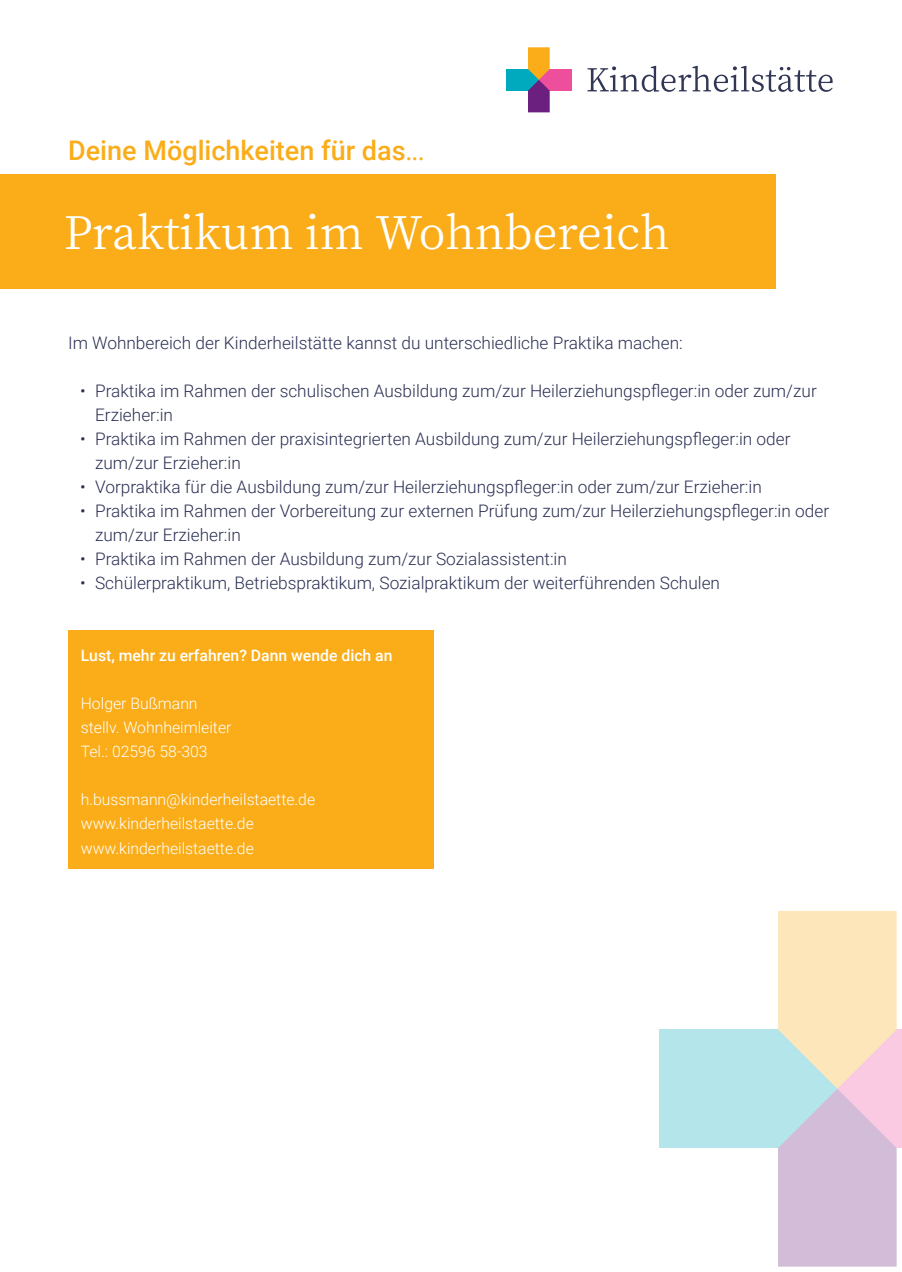
<style>
.page{position:relative;width:902px;height:1272px;background:#fff}
.page>*{position:absolute;margin:0;border:0;box-sizing:border-box;transform-origin:0 0}
.t1{font:45px "Noto Serif JP";color:#fff}
.t2{font:500 27px "Roboto";color:#faad19}
.t3{font:300 17.25px/24px "Roboto";color:#2a2f53}
.t4{font:300 15.75px/24px "Roboto";color:#fff}
.t5{font:500 15.75px "Roboto";color:#fff}
.s1{font-family:"Minion Pro";font-weight:400}
</style>
<div class="page">
<div style="left:0;top:174px;width:775px;height:114px;background:#faad19"></div>
<svg style="left:587px;top:66px;width:245px;height:26px"></svg>
<div style="left:539px;top:69px;width:32px;height:22px;background:#ee4f9d"></div>
<div style="left:506px;top:69px;width:33px;height:22px;background:#00aabe"></div>
<svg style="left:528px;top:47px;width:21px;height:65px"></svg>
<div style="left:837px;top:1029px;width:64px;height:119px;background:#f9cae1"></div>
<div style="left:659px;top:1029px;width:178px;height:119px;background:#b3e5eb"></div>
<svg style="left:778px;top:911px;width:118px;height:355px"></svg>
<div style="left:68px;top:629px;width:366px;height:239px;background:#faad19"></div>
<h2 class="t2" style="left:68px;top:132px;width:357px">Deine Möglichkeiten für das<span class="s1">...</span></h2>
<h1 class="t1" style="left:64px;top:207px;width:607px">Praktikum im Wohnbereich</h1>
<p class="t3" style="left:68px;top:330px;width:616px">Im Wohnbereich der Kinderheilstätte kannst du unterschiedliche Praktika machen:</p>
<p class="t3" style="left:95px;top:378px;width:723px;text-indent:-15px">• Praktika im Rahmen der schulischen Ausbildung zum/zur Heilerziehungspfleger:in oder zum/zur<br>Erzieher:in</p>
<p class="t3" style="left:95px;top:426px;width:696px;text-indent:-15px">• Praktika im Rahmen der praxisintegrierten Ausbildung zum/zur Heilerziehungspfleger:in oder zum/zur Erzieher:in</p>
<p class="t3" style="left:80px;top:474px;width:683px">• Vorpraktika für die Ausbildung zum/zur Heilerziehungspfleger:in oder zum/zur Erzieher:in</p>
<p class="t3" style="left:95px;top:498px;width:735px;text-indent:-15px">• Praktika im Rahmen der Vorbereitung zur externen Prüfung zum/zur Heilerziehungspfleger:in oder zum/zur Erzieher:in</p>
<p class="t3" style="left:80px;top:546px;width:488px">• Praktika im Rahmen der Ausbildung zum/zur Sozialassistent:in</p>
<p class="t3" style="left:80px;top:570px;width:641px">• Schülerpraktikum, Betriebspraktikum, Sozialpraktikum der weiterführenden Schulen</p>
<p class="t5" style="left:81px;top:644px;width:313px">Lust, mehr zu erfahren? Dann wende dich an</p>
<p class="t4" style="left:81px;top:691px;width:152px">Holger Bußmann stellv. Wohnheimleiter<br>Tel.: 02596 58-303</p>
<p class="t4" style="left:81px;top:787px;width:236px">h.bussmann@kinderheilstaette.de www.kinderheilstaette.de www.kinderheilstaette.de</p>
</div>
